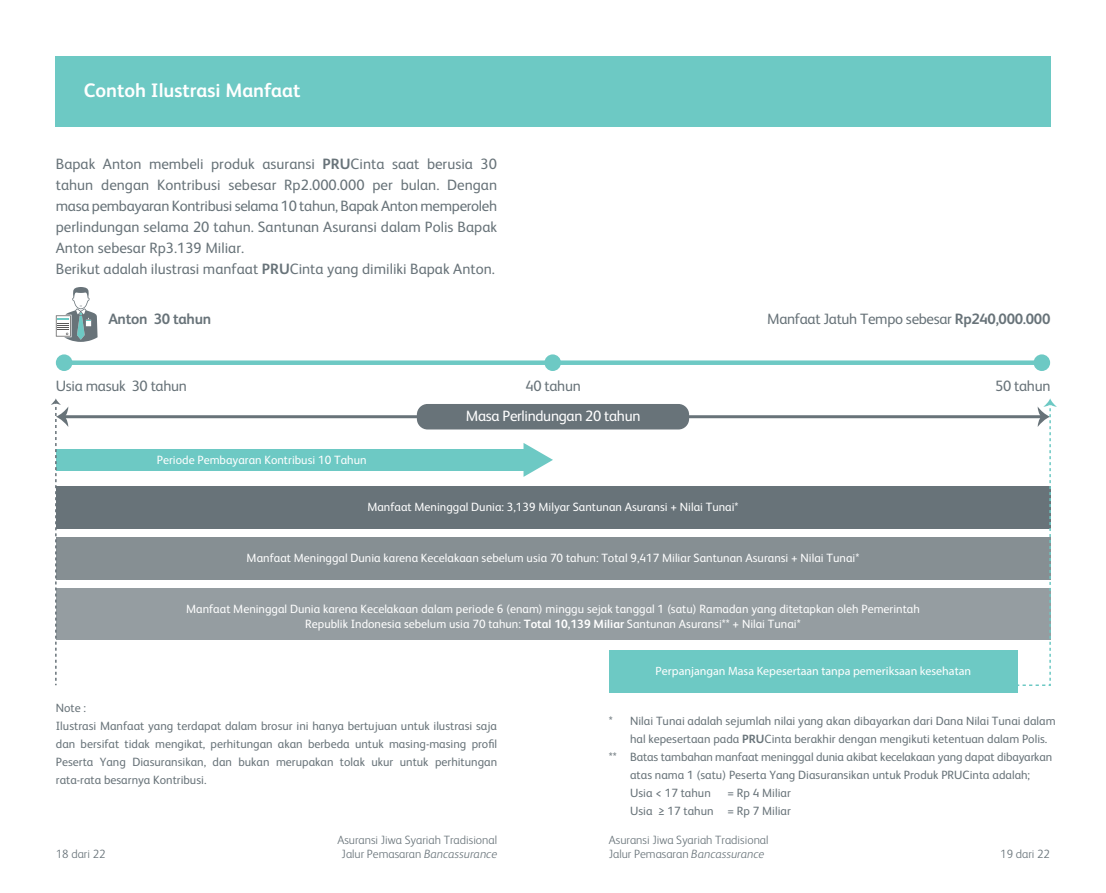
<style>
.page{position:relative;width:1106px;height:893px;background:#fff}
.page>*{position:absolute;margin:0;border:0;box-sizing:border-box;transform-origin:0 0}
.t1{font:700 19.5px "FS Albert Pro";color:#fff}
.t2{font:15px/21px "FS Albert Pro";color:#687379}
.t3{font:15px "FS Albert Pro";letter-spacing:-.02em;color:#687379}
.t4{font:15px "FS Albert Pro";letter-spacing:-.02em;color:#fff}
.t5{font:700 15px "FS Albert Pro";letter-spacing:-.02em;color:#687379}
.t6{font:12px/18px "FS Albert Pro";color:#687379}
.t7{font:12px/14.4px "FS Albert Pro";color:#fff;text-align:center}
.t8{font:300 12px/14.4px "FS Albert Pro";color:#687379;text-align:center}
.t9{font:12px "Myriad Pro";color:#fff}
.s1{font-weight:700}
.s2{font-style:italic}
</style>
<div class="page">
<div style="left:56px;top:56px;width:497px;height:71px;background:#6dc9c4"></div>
<div style="left:553px;top:56px;width:497px;height:71px;background:#6dc9c4"></div>
<div style="left:64px;top:360px;width:489px;height:5px;background:#6dc9c4"></div>
<div style="left:56px;top:354px;width:16px;height:17px;background:#6dc9c4;border-radius:50%"></div>
<div style="left:544px;top:354px;width:17px;height:17px;background:#6dc9c4;border-radius:50%"></div>
<hr style="left:64px;top:415px;width:978px;height:3px;background:#687379">
<svg style="left:56px;top:287px;width:42px;height:55px"></svg>
<div style="left:417px;top:404px;width:272px;height:25px;background:#687379;border-radius:11px"></div>
<div style="left:56px;top:449px;width:467px;height:21px;background:#6dc9c4"></div>
<div style="left:56px;top:486px;width:994px;height:42px;background:#687379"></div>
<svg style="left:523px;top:443px;width:30px;height:34px"></svg>
<svg style="left:51px;top:398px;width:17px;height:287px"></svg>
<div style="left:56px;top:537px;width:994px;height:43px;background:#868f93"></div>
<div style="left:56px;top:588px;width:994px;height:51px;background:#959da1"></div>
<div style="left:553px;top:360px;width:489px;height:5px;background:#6dc9c4"></div>
<div style="left:1033px;top:354px;width:17px;height:17px;background:#6dc9c4;border-radius:50%"></div>
<svg style="left:1017px;top:398px;width:39px;height:289px"></svg>
<div style="left:609px;top:650px;width:408px;height:43px;background:#6dc9c4"></div>
<h1 class="t1" style="left:84px;top:77px;width:218px">Contoh Ilustrasi Manfaat</h1>
<p class="t2" style="left:56px;top:153px;width:443px">Bapak Anton membeli produk asuransi <span class="s1">PRU</span>Cinta saat berusia 30 tahun dengan Kontribusi sebesar Rp2.000.000 per bulan. Dengan masa pembayaran Kontribusi selama 10 tahun, Bapak Anton memperoleh perlindungan selama 20 tahun. Santunan Asuransi dalam Polis Bapak Anton sebesar Rp3.139 Miliar.<br>Berikut adalah ilustrasi manfaat <span class="s1">PRU</span>Cinta yang dimiliki Bapak Anton.</p>
<p class="t5" style="left:108px;top:308px;width:104px">Anton 30 tahun</p>
<p class="t3" style="left:56px;top:375px;width:133px">Usia masuk 30 tahun</p>
<p class="t2" style="left:525px;top:374px;width:57px">40 tahun</p>
<p class="t4" style="left:466px;top:406px;width:176px">Masa Perlindungan 20 tahun</p>
<p class="t7" style="left:157px;top:451px;width:211px">Periode Pembayaran Kontribusi 10 Tahun</p>
<p class="t3" style="left:767px;top:308px;width:285px">Manfaat Jatuh Tempo sebesar <span class="s1">Rp240,000.000</span></p>
<p class="t2" style="left:995px;top:374px;width:57px">50 tahun</p>
<p class="t7" style="left:367px;top:499px;width:373px">Manfaat Meninggal Dunia: 3,139 Milyar Santunan Asuransi + Nilai Tunai*</p>
<p class="t7" style="left:247px;top:550px;width:614px">Manfaat Meninggal Dunia karena Kecelakaan sebelum usia 70 tahun: Total 9,417 Miliar Santunan Asuransi + Nilai Tunai*</p>
<p class="t7" style="left:186px;top:601px;width:735px">Manfaat Meninggal Dunia karena Kecelakaan dalam periode 6 (enam) minggu sejak tanggal 1 (satu) Ramadan yang ditetapkan oleh Pemerintah<br>Republik Indonesia sebelum usia 70 tahun: <span class="s1">Total 10,139 Miliar</span> Santunan Asuransi** + Nilai Tunai*</p>
<p class="t6" style="left:56px;top:698px;width:443px">Note :<br>Ilustrasi Manfaat yang terdapat dalam brosur ini hanya bertujuan untuk ilustrasi saja dan bersifat tidak mengikat, perhitungan akan berbeda untuk masing-masing profil Peserta Yang Diasuransikan, dan bukan merupakan tolak ukur untuk perhitungan rata-rata besarnya Kontribusi.</p>
<p class="t9" style="left:655px;top:664px;width:317px">Perpanjangan Masa Kepesertaan tanpa pemeriksaan kesehatan</p>
<p class="t6" style="left:609px;top:711px;width:448px">* Nilai Tunai adalah sejumlah nilai yang akan dibayarkan dari Dana Nilai Tunai dalam</p>
<p class="t6" style="left:630px;top:729px;width:419px">hal kepesertaan pada <span class="s1">PRU</span>Cinta berakhir dengan mengikuti ketentuan dalam Polis.</p>
<p class="t6" style="left:609px;top:747px;width:445px">** Batas tambahan manfaat meninggal dunia akibat kecelakaan yang dapat dibayarkan</p>
<p class="t6" style="left:630px;top:765px;width:401px">atas nama 1 (satu) Peserta Yang Diasuransikan untuk Produk PRUCinta adalah;</p>
<p class="t6" style="left:630px;top:783px;width:82px">Usia &lt; 17 tahun</p>
<p class="t6" style="left:630px;top:783px;width:162px;text-align:right">= Rp 4 Miliar<br>Usia ≥ 17 tahun = Rp 7 Miliar</p>
<p class="t8" style="left:337px;top:831px;width:161px">Asuransi Jiwa Syariah Tradisional<br>Jalur Pemasaran <span class="s2">Bancassurance</span></p>
<p class="t8" style="left:609px;top:831px;width:161px">Asuransi Jiwa Syariah Tradisional</p>
<p class="t8" style="left:56px;top:846px;width:51px">18 dari 22</p>
<p class="t8" style="left:609px;top:846px;width:157px">Jalur Pemasaran <span class="s2">Bancassurance</span></p>
<p class="t8" style="left:1000px;top:846px;width:51px">19 dari 22</p>
</div>
